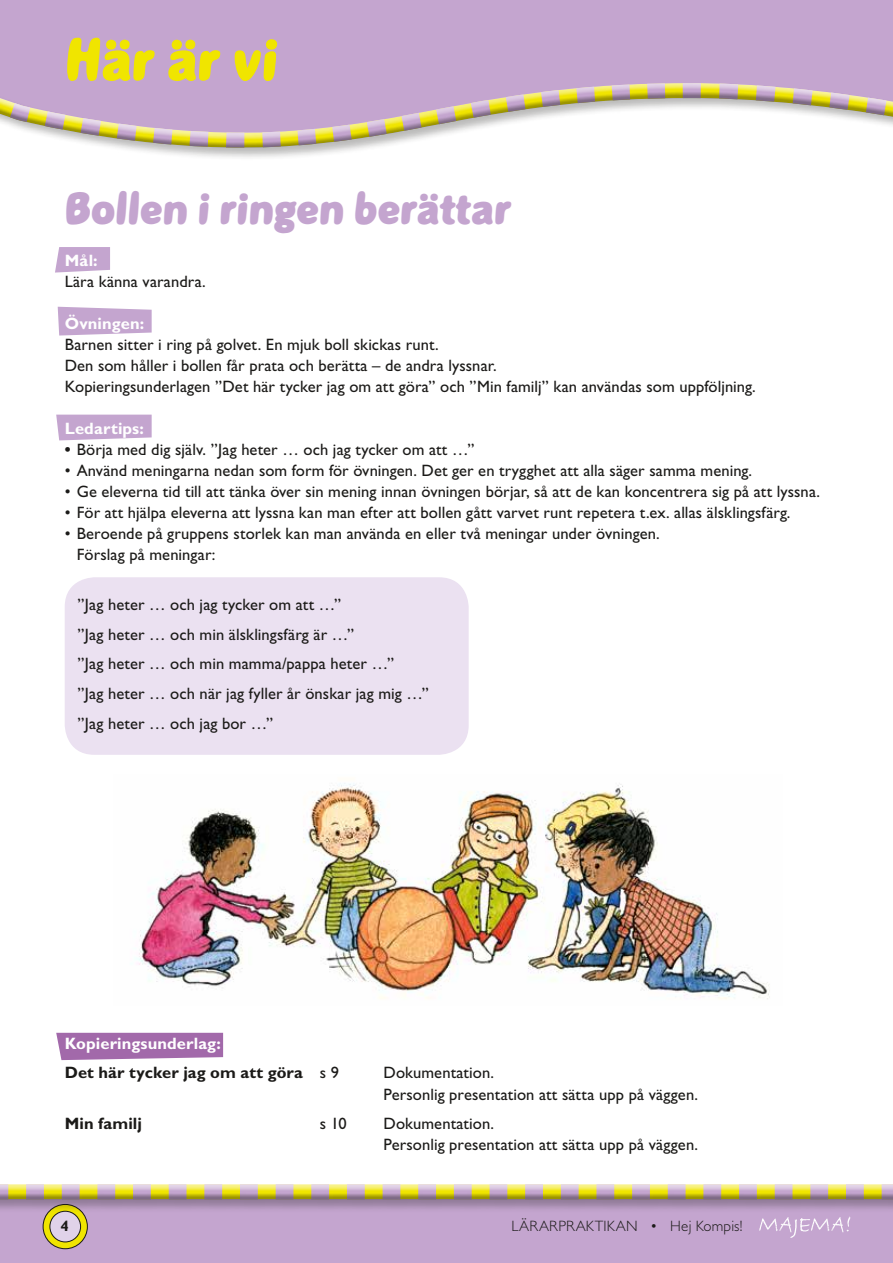
<style>
.page{position:relative;width:893px;height:1263px;background:#fff}
.page>*{position:absolute;margin:0;border:0;box-sizing:border-box;transform-origin:0 0}
.t1{font:60px "Autostyler";color:#f0e500}
.t2{font:45px "Autostyler";letter-spacing:-.005em;color:#c4a5cf}
.t3{font:16.5px/21px "Gill Sans Std";letter-spacing:.005em;color:#1b1a18}
.t4{font:700 16.5px/29.5px "Gill Sans Std";letter-spacing:.005em;color:#1b1a18}
.t5{font:700 16.5px "Gill Sans Std";letter-spacing:.01em;color:#fff}
.t6{font:300 15px "Gill Sans Std";letter-spacing:.015em;color:#1b1a18}
.t7{font:700 15px "Gill Sans Std";color:#1b1a18}
.s1{font-weight:700}
.s2{color:#fff}
.s3{font-weight:400}
</style>
<div class="page">
<div style="left:0;top:1193px;width:893px;height:70px;background:#c4a5cf"></div>
<svg style="left:759px;top:1216px;width:91px;height:22px"></svg>
<svg style="left:43px;top:1204px;width:44px;height:45px"></svg>
<div style="left:43px;top:1204px;width:45px;height:45px;border:1px solid #1b1a18;border-radius:50%"></div>
<div style="left:50px;top:1211px;width:31px;height:31px;background:#e0d2e9;border-radius:50%"></div>
<div style="left:50px;top:1211px;width:31px;height:31px;border:1px solid #1b1a18;border-radius:50%"></div>
<div style="left:0;top:1183px;width:893px;height:30px;background:#1b1a18;opacity:.3"></div>
<div style="left:0;top:1182px;width:893px;height:16px;background:#fff"></div>
<div style="left:0;top:1184px;width:893px;height:16px;background:#1b1a18;opacity:.4"></div>
<div style="left:0;top:0;width:893px;height:82px;background:#c4a5cf"></div>
<div style="left:0;top:82px;width:893px;height:79px;background:#1b1a18;opacity:.3"></div>
<div style="left:0;top:82px;width:893px;height:66px;background:#1b1a18;opacity:.4"></div>
<div style="left:65px;top:577px;width:404px;height:178px;background:#ebe1f1;border-radius:30px"></div>
<svg style="left:56px;top:1033px;width:167px;height:27px;background:#a872af"></svg>
<svg style="left:56px;top:415px;width:96px;height:25px;background:#c7aad2"></svg>
<svg style="left:58px;top:307px;width:94px;height:29px;background:#caafd4"></svg>
<svg style="left:55px;top:247px;width:55px;height:26px"></svg>
<img style="left:136px;top:783px;width:634px;height:216px">
<h1 class="t1" style="left:65px;top:24px;width:215px">Här är vi</h1>
<h2 class="t2" style="left:65px;top:182px;width:448px">Bollen i ringen berättar</h2>
<p class="t5" style="left:65px;top:251px;width:34px">Mål:</p>
<p class="t3" style="left:65px;top:271px;width:143px">Lära känna varandra.</p>
<p class="t5" style="left:65px;top:314px;width:81px">Övningen:</p>
<p class="t3" style="left:65px;top:334px;width:692px">Barnen sitter i ring på golvet. En mjuk boll skickas runt.<br>Den som håller i bollen får prata och berätta – de andra lyssnar.<br>Kopieringsunderlagen ”Det här tycker jag om att göra” och ”Min familj” kan användas som uppföljning.</p>
<p class="t5" style="left:65px;top:419px;width:81px">Ledartips:</p>
<p class="t3" style="left:65px;top:439px;width:411px"><span class="s1">•</span> Börja med dig själv. ”Jag heter … och jag tycker om att …”</p>
<p class="t3" style="left:65px;top:460px;width:689px">• Använd meningarna nedan som form för övningen. Det ger en trygghet att alla säger samma mening.</p>
<p class="t3" style="left:65px;top:481px;width:757px">• Ge eleverna tid till att tänka över sin mening innan övningen börjar, så att de kan koncentrera sig på att lyssna.</p>
<p class="t3" style="left:65px;top:502px;width:727px">• För att hjälpa eleverna att lyssna kan man efter att bollen gått varvet runt repetera t.ex. allas älsklingsfärg.</p>
<p class="t3" style="left:77px;top:523px;width:585px;text-indent:-12px">• Beroende på gruppens storlek kan man använda en eller två meningar under övningen.<br>Förslag på meningar:</p>
<p class="t3" style="left:77px;top:590px;width:353px;line-height:29.5px">”Jag heter … och jag tycker om att …”<br>”Jag heter … och min älsklingsfärg är …”<br>”Jag heter … och min mamma/pappa heter …”<br>”Jag heter … och när jag fyller år önskar jag mig …” ”Jag heter … och jag bor …”</p>
<p class="t4" style="left:65px;top:1028px;width:276px"><span class="s2">Kopieringsunderlag:<br></span>Det här tycker jag om att göra <span class="s3">s 9</span></p>
<p class="t3" style="left:384px;top:1062px;width:316px">Dokumentation.<br>Personlig presentation att sätta upp på väggen.</p>
<p class="t4" style="left:65px;top:1108px;width:79px">Min familj</p>
<p class="t3" style="left:320px;top:1113px;width:28px">s 10</p>
<p class="t3" style="left:384px;top:1113px;width:316px">Dokumentation.<br>Personlig presentation att sätta upp på väggen.</p>
<p class="t7" style="left:61px;top:1217px;width:10px">4</p>
<p class="t6" style="left:511px;top:1217px;width:233px">LÄRARPRAKTIKAN • Hej Kompis!</p>
</div>
